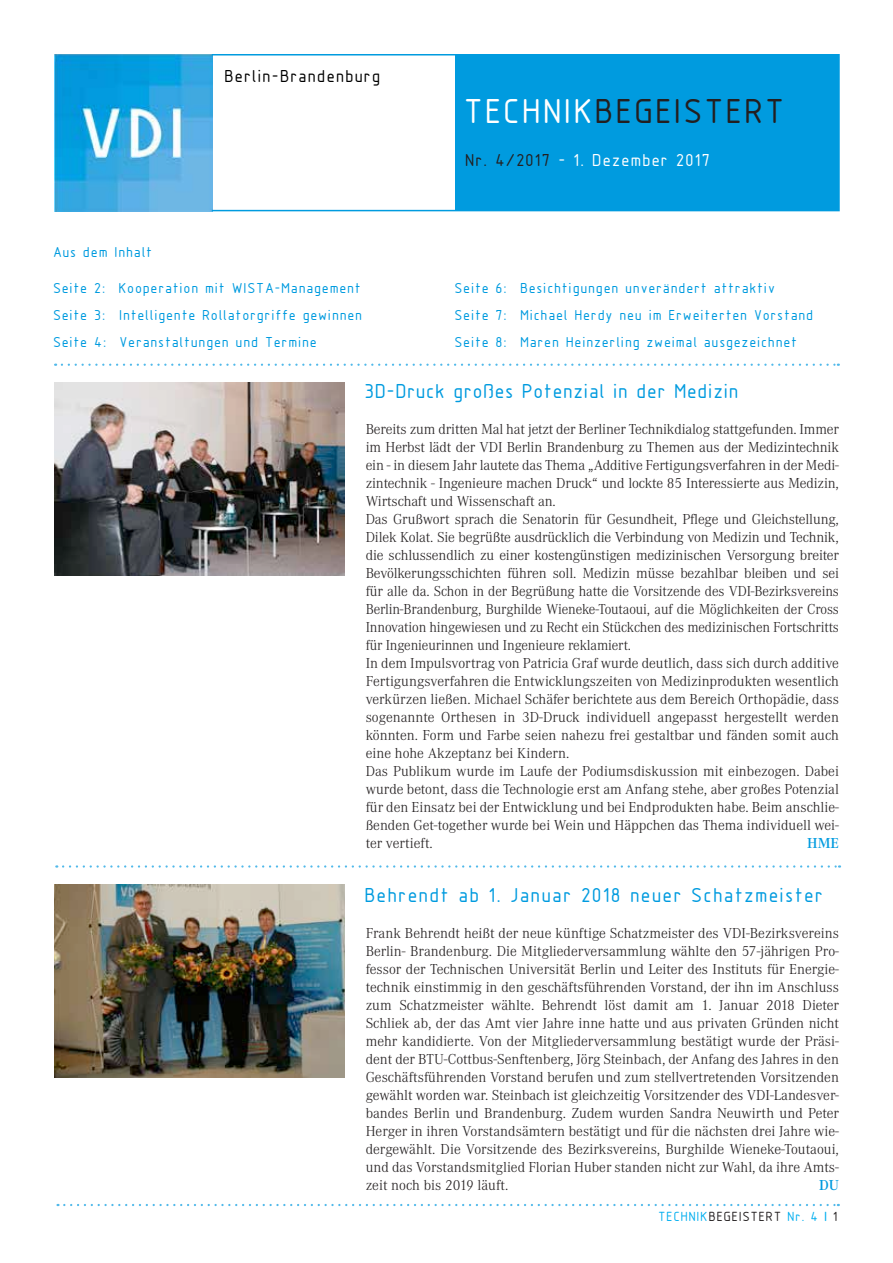
<style>
.page{position:relative;width:893px;height:1263px;background:#fff}
.page>*{position:absolute;margin:0;border:0;box-sizing:border-box;transform-origin:0 0}
.t1{font:36px "Isonorm 3098 LW20";color:#231f20}
.t2{font:21px "Isonorm 3098 LW20";color:#009bdf}
.t3{font:21px "Isonorm 3098 LW20";letter-spacing:-.025em;color:#009bdf}
.t4{font:18px "Isonorm 3098 LW20";color:#fff}
.t5{font:18px "Isonorm 3098 LW20";color:#000}
.t6{font:300 15px/18px "Corporate A";letter-spacing:-.01em;color:#231f20}
.t7{font:15px/27px "Isonorm 3098 LW20";color:#009bdf;text-align:justify}
.t8{font:600 15px "Corporate A";color:#009bdf}
.t9{font:13.8px "Isonorm 3098 LW20";color:#00aeef}
.s1{color:#fff}
.s2{color:#231f20}
</style>
<div class="page">
<div style="left:455px;top:54px;width:385px;height:157px;background:#009bdf"></div>
<svg style="left:62px;top:364px;width:777px;height:2px"></svg>
<svg style="left:58px;top:1204px;width:781px;height:2px"></svg>
<svg style="left:63px;top:865px;width:777px;height:3px"></svg>
<img style="left:54px;top:54px;width:159px;height:157px">
<hr style="left:212px;top:54px;width:243px;height:2px;background:#009bdf">
<hr style="left:212px;top:210px;width:243px;height:1px;background:#009bdf">
<img style="left:54px;top:383px;width:290px;height:192px">
<img style="left:54px;top:885px;width:290px;height:192px">
<p class="t5" style="left:225px;top:67px;width:158px">Berlin-Brandenburg</p>
<h1 class="t1" style="left:466px;top:93px;width:324px"><span class="s1">TECHNIK</span>BEGEISTERT</h1>
<p class="t4" style="left:466px;top:151px;width:248px"><span class="s2">Nr. 4/2017</span> - 1. Dezember 2017</p>
<p class="t7" style="left:54px;top:238px;width:102px">Aus dem Inhalt</p>
<p class="t7" style="left:54px;top:274px;width:311px">Seite 2: Kooperation mit WISTA-Management Seite 3: Intelligente Rollatorgriffe gewinnen Seite 4: Veranstaltungen und Termine</p>
<p class="t7" style="left:455px;top:274px;width:361px;text-align:left">Seite 6: Besichtigungen unverändert attraktiv<br>Seite 7: Michael Herdy neu im Erweiterten Vorstand<br>Seite 8: Maren Heinzerling zweimal ausgezeichnet</p>
<h2 class="t3" style="left:366px;top:381px;width:377px">3D-Druck großes Potenzial in der Medizin</h2>
<p class="t6" style="left:366px;top:421px;width:475px">Bereits zum dritten Mal hat jetzt der Berliner Technikdialog stattgefunden. Immer im Herbst lädt der VDI Berlin Brandenburg zu Themen aus der Medizintechnik ein - in diesem Jahr lautete das Thema „Additive Fertigungsverfahren in der Medi&shy;zintechnik - Ingenieure machen Druck“ und lockte 85 Interessierte aus Medizin, Wirtschaft und Wissenschaft an.<br>Das Grußwort sprach die Senatorin für Gesundheit, Pflege und Gleichstellung, Dilek Kolat. Sie begrüßte ausdrücklich die Verbindung von Medizin und Technik, die schlussendlich zu einer kostengünstigen medizinischen Versorgung breiter Bevölkerungsschichten führen soll. Medizin müsse bezahlbar bleiben und sei für alle da. Schon in der Begrüßung hatte die Vorsitzende des VDI-Bezirksvereins Berlin-Brandenburg, Burghilde Wieneke-Toutaoui, auf die Möglichkeiten der Cross Innovation hingewiesen und zu Recht ein Stückchen des medizinischen Fortschritts für Ingenieurinnen und Ingenieure reklamiert.<br>In dem Impulsvortrag von Patricia Graf wurde deutlich, dass sich durch additive Fertigungsverfahren die Entwicklungszeiten von Medizinprodukten wesentlich verkürzen ließen. Michael Schäfer berichtete aus dem Bereich Orthopädie, dass sogenannte Orthesen in 3D-Druck individuell angepasst hergestellt werden könnten. Form und Farbe seien nahezu frei gestaltbar und fänden somit auch eine hohe Akzeptanz bei Kindern.<br>Das Publikum wurde im Laufe der Podiumsdiskussion mit einbezogen. Dabei wurde betont, dass die Technologie erst am Anfang stehe, aber großes Potenzial für den Einsatz bei der Entwicklung und bei Endprodukten habe. Beim anschlie&shy;ßenden Get-together wurde bei Wein und Häppchen das Thema individuell wei&shy;ter vertieft.</p>
<p class="t8" style="left:807px;top:835px;width:33px">HME</p>
<h2 class="t2" style="left:366px;top:884px;width:462px">Behrendt ab 1. Januar 2018 neuer Schatzmeister</h2>
<p class="t6" style="left:366px;top:924px;width:475px;text-align:justify">Frank Behrendt heißt der neue künftige Schatzmeister des VDI-Bezirksvereins Berlin- Brandenburg. Die Mitgliederversammlung wählte den 57-jährigen Pro&shy;fessor der Technischen Universität Berlin und Leiter des Instituts für Energie&shy;technik einstimmig in den geschäftsführenden Vorstand, der ihn im Anschluss zum Schatzmeister wählte. Behrendt löst damit am 1. Januar 2018 Dieter Schliek ab, der das Amt vier Jahre inne hatte und aus privaten Gründen nicht mehr kandidierte. Von der Mitgliederversammlung bestätigt wurde der Präsi&shy;dent der BTU-Cottbus-Senftenberg, Jörg Steinbach, der Anfang des Jahres in den Geschäftsführenden Vorstand berufen und zum stellvertretenden Vorsitzenden gewählt worden war. Steinbach ist gleichzeitig Vorsitzender des VDI-Landesver&shy;bandes Berlin und Brandenburg. Zudem wurden Sandra Neuwirth und Peter Herger in ihren Vorstandsämtern bestätigt und für die nächsten drei Jahre wie&shy;dergewählt. Die Vorsitzende des Bezirksvereins, Burghilde Wieneke-Toutaoui, und das Vorstandsmitglied Florian Huber standen nicht zur Wahl, da ihre Amts&shy;zeit noch bis 2019 läuft.</p>
<p class="t8" style="left:819px;top:1176px;width:21px">DU</p>
<p class="t9" style="left:659px;top:1209px;width:181px">TECHNIK<span class="s2">BEGEISTERT</span> Nr. 4 | <span class="s2">1</span></p>
</div>
